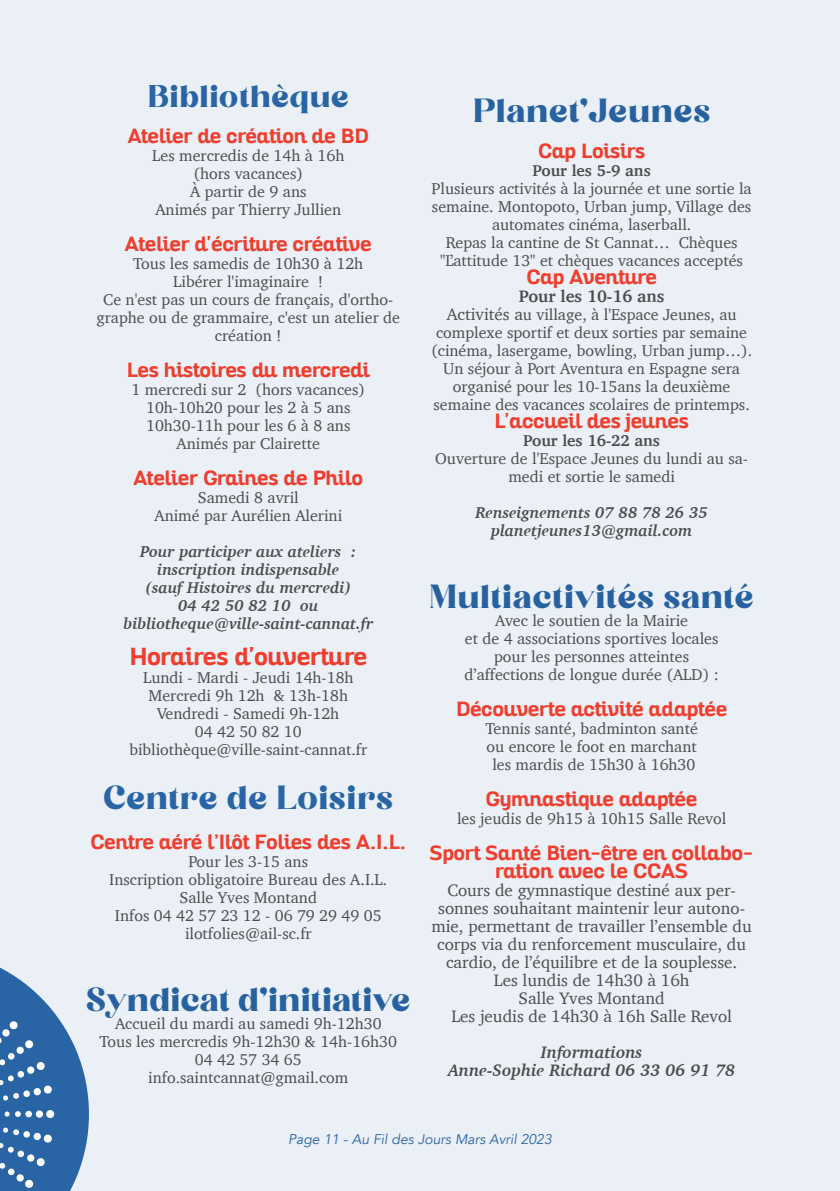
<style>
.page{position:relative;width:840px;height:1191px;background:#fff}
.page>*{position:absolute;margin:0;border:0;box-sizing:border-box;transform-origin:0 0}
.t1{font:32px "Begika";letter-spacing:-.005em;color:#2761a0}
.t2{font:32px "Begika";color:#2964a5}
.t3{font:30px "Begika";color:#2964a5}
.t4{font:700 24px "Altair";color:#ef3e2e}
.t5{font:700 20px/18px "Altair";color:#ef3e2e;text-align:center}
.t6{font:700 20px "Altair";color:#ef3c2d}
.t7{font:17px/18px "Charter";color:#4b4c4d;text-align:center}
.t8{font:italic 700 17px/18px "Charter";color:#4b4c4d;text-align:center}
.t9{font:700 17px "Charter";color:#4b4c4d}
.t10{font:16px/18px "Charter";color:#4b4c4d;text-align:center}
.t11{font:italic 700 16px/18px "Charter";color:#4b4c4d;text-align:center}
.t12{font:700 16px "Charter";color:#4b4c4d}
.t13{font:italic 14px "Avenir";color:#2964a5}
.s1{font-size:17px}
</style>
<div class="page">
<div style="left:0;top:0;width:839px;height:1191px;background:#eaf0f6"></div>
<svg style="left:0;top:967px;width:89px;height:224px"></svg>
<h2 class="t3" style="left:147px;top:85px;width:203px">Bibliothèque</h2>
<p class="t5" style="left:128px;top:129px;width:242px">Atelier de création de BD</p>
<p class="t10" style="left:152px;top:146px;width:193px">Les mercredis de 14h à 16h (hors vacances)<br>À partir de 9 ans<br>Animés par Thierry Jullien</p>
<p class="t5" style="left:125px;top:237px;width:248px">Atelier d'écriture créative</p>
<p class="t10" style="left:96px;top:254px;width:305px">Tous les samedis de 10h30 à 12h<br>Libérer l'imaginaire !<br>Ce n'est pas un cours de français, d'ortho&shy;graphe ou de grammaire, c'est un atelier de création !</p>
<p class="t5" style="left:127px;top:363px;width:244px">Les histoires du mercredi</p>
<p class="t10" style="left:131px;top:380px;width:235px">1 mercredi sur 2 (hors vacances)<br>10h-10h20 pour les 2 à 5 ans<br>10h30-11h pour les 6 à 8 ans<br>Animés par Clairette</p>
<p class="t6" style="left:133px;top:470px;width:231px">Atelier Graines de Philo</p>
<p class="t10" style="left:154px;top:488px;width:189px">Samedi 8 avril<br>Animé par Aurélien Alerini</p>
<p class="t11" style="left:123px;top:542px;width:251px">Pour participer aux ateliers : inscription indispensable<br>(sauf Histoires du mercredi)<br>04 42 50 82 10 ou bibliotheque@ville-saint-cannat.fr</p>
<h3 class="t4" style="left:129px;top:647px;width:239px">Horaires d'ouverture</h3>
<p class="t10" style="left:129px;top:668px;width:239px">Lundi - Mardi - Jeudi 14h-18h<br>Mercredi 9h 12h &amp; 13h-18h<br>Vendredi - Samedi 9h-12h<br>04 42 50 82 10 bibliothèque@ville-saint-cannat.fr</p>
<h1 class="t2" style="left:103px;top:785px;width:292px">Centre de Loisirs</h1>
<p class="t5" style="left:90px;top:835px;width:317px">Centre aéré l’Ilôt Folies des A.I.L.</p>
<p class="t10" style="left:109px;top:852px;width:279px">Pour les 3-15 ans<br>Inscription obligatoire Bureau des A.I.L.<br>Salle Yves Montand<br>Infos 04 42 57 23 12 - 06 79 29 49 05 ilotfolies@ail-sc.fr</p>
<h1 class="t1" style="left:86px;top:987px;width:326px">Syndicat d’initiative</h1>
<p class="t10" style="left:100px;top:1014px;width:299px">Accueil du mardi au samedi 9h-12h30<br>Tous les mercredis 9h-12h30 &amp; 14h-16h30<br>04 42 57 34 65 info.saintcannat@gmail.com</p>
<h1 class="t1" style="left:472px;top:98px;width:239px">Planet’Jeunes</h1>
<p class="t5" style="left:537px;top:143px;width:109px">Cap Loisirs</p>
<p class="t12" style="left:532px;top:160px;width:120px">Pour les 5-9 ans</p>
<p class="t10" style="left:431px;top:179px;width:321px">Plusieurs activités à la journée et une sortie la semaine. Montopoto, Urban jump, Village des automates cinéma, laserball.<br>Repas la cantine de St Cannat… Chèques "L’attitude 13" et chèques vacances acceptés</p>
<p class="t5" style="left:526px;top:269px;width:132px">Cap Aventure</p>
<p class="t9" style="left:518px;top:285px;width:147px">Pour les 10-16 ans</p>
<p class="t10" style="left:431px;top:305px;width:322px"><span class="s1">Activités a</span>u village, à l'Espace Jeunes, au complexe sportif et deux sorties par semaine (cinéma, lasergame, bowling, Urban jump…).<br>Un séjour à Port Aventura en Espagne sera organisé pour les 10-15ans la deuxième semaine des vacances scolaires de printemps.</p>
<p class="t5" style="left:494px;top:413px;width:196px">L'accueil des jeunes</p>
<p class="t12" style="left:523px;top:430px;width:138px">Pour les 16-22 ans</p>
<p class="t10" style="left:435px;top:449px;width:314px">Ouverture de l'Espace Jeunes du lundi au sa&shy;medi et sortie le samedi</p>
<p class="t11" style="left:475px;top:503px;width:233px">Renseignements 07 88 78 26 35 planetjeunes13@gmail.com</p>
<h1 class="t1" style="left:429px;top:584px;width:326px">Multiactivités santé</h1>
<p class="t10" style="left:464px;top:611px;width:256px">Avec le soutien de la Mairie<br>et de 4 associations sportives locales pour les personnes atteintes d’affections de longue durée (ALD) :</p>
<p class="t5" style="left:456px;top:701px;width:272px">Découverte activité adaptée</p>
<p class="t10" style="left:485px;top:719px;width:214px">Tennis santé, badminton santé ou encore le foot en marchant les mardis de 15h30 à 16h30</p>
<p class="t5" style="left:485px;top:791px;width:213px">Gymnastique adaptée</p>
<p class="t10" style="left:457px;top:809px;width:270px">les jeudis de 9h15 à 10h15 Salle Revol</p>
<p class="t5" style="left:429px;top:845px;width:325px">Sport Santé Bien-être en collabo&shy;ration avec le CCAS</p>
<p class="t7" style="left:431px;top:880px;width:322px">Cours de gymnastique destiné aux per&shy;sonnes souhaitant maintenir leur autono&shy;mie, permettant de travailler l’ensemble du corps via du renforcement musculaire, du cardio, de l’équilibre et de la souplesse.<br>Les lundis de 14h30 à 16h<br>Salle Yves Montand<br>Les jeudis de 14h30 à 16h Salle Revol</p>
<p class="t8" style="left:448px;top:1042px;width:288px">Informations<br>Anne-Sophie Richard 06 33 06 91 78</p>
<p class="t13" style="left:288px;top:1129px;width:265px">Page 11 - Au Fil des Jours Mars Avril 2023</p>
</div>
